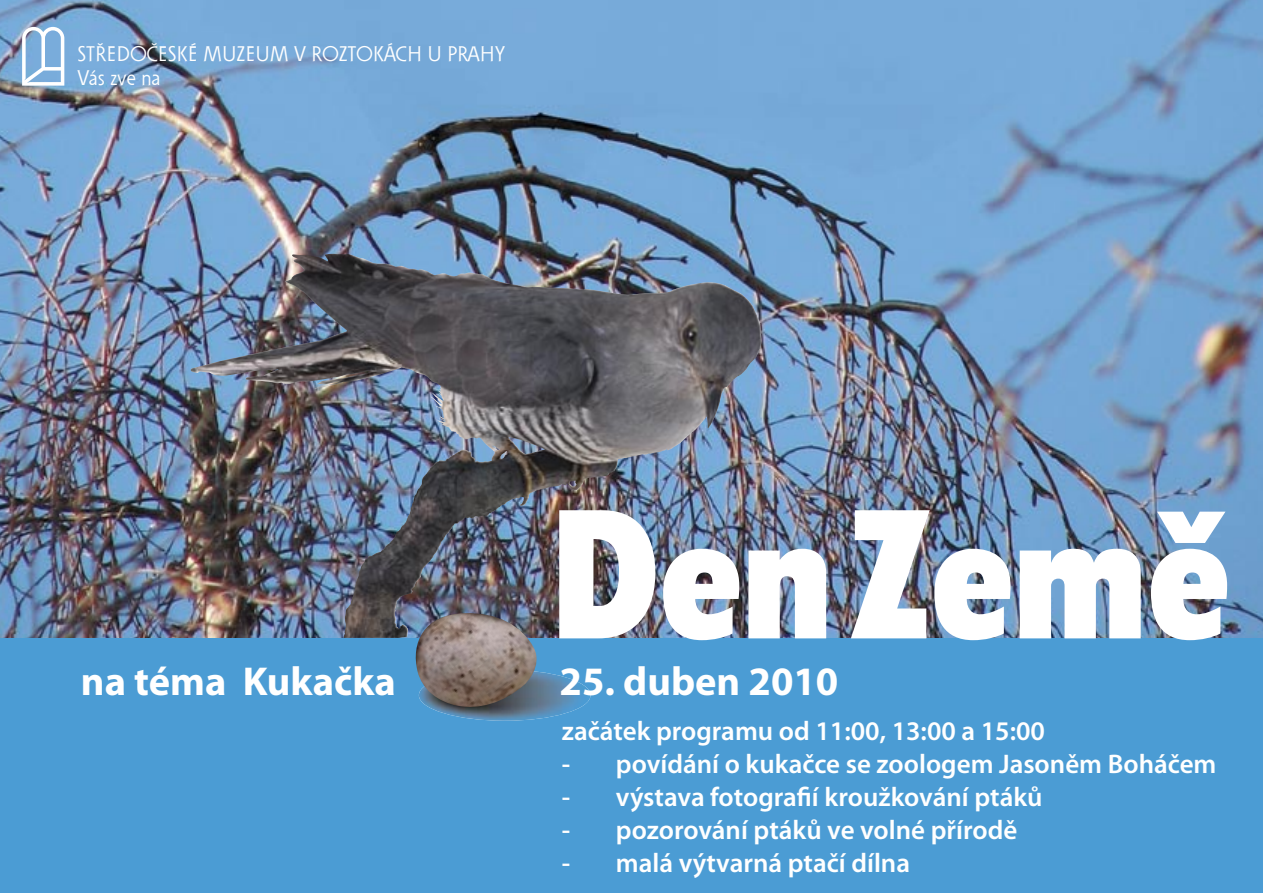
<style>
.page{position:relative;width:1263px;height:893px;background:#fff}
.page>*{position:absolute;margin:0;border:0;box-sizing:border-box;transform-origin:0 0}
.t1{font:900 condensed 180px "Flyer CE";color:#fff}
.t2{font:700 40.5px "Myriad Pro";color:#fff}
.t3{font:600 27px "Myriad Pro";color:#fff}
.t4{font:21px/24px "Solpera CE";color:#fff}
</style>
<div class="page">
<div style="left:0;top:638px;width:1263px;height:255px;background:#4b9cd4"></div>
<img style="left:0;top:0;width:1263px;height:638px">
<svg style="left:22px;top:27px;width:42px;height:58px"></svg>
<img style="left:320px;top:496px;width:94px;height:142px">
<img style="left:419px;top:670px;width:171px;height:51px;border-radius:50%">
<img style="left:410px;top:612px;width:134px;height:106px">
<p class="t4" style="left:77px;top:43px;width:429px">STŘEDOČESKÉ MUZEUM V ROZTOKÁCH U PRAHY<br>Vás zve na</p>
<h1 class="t1" style="left:552px;top:476px;width:679px">DenZemě</h1>
<h2 class="t2" style="left:81px;top:658px;width:316px">na téma Kukačka</h2>
<h2 class="t2" style="left:560px;top:658px;width:280px">25. duben 2010</h2>
<p class="t3" style="left:562px;top:716px;width:485px">začátek programu od 11:00, 13:00 a 15:00</p>
<p class="t3" style="left:562px;top:749px;width:656px">- povídání o kukačce se zoologem Jasoněm Boháčem</p>
<p class="t3" style="left:562px;top:782px;width:482px">- výstava fotografií kroužkování ptáků</p>
<p class="t3" style="left:562px;top:815px;width:457px">- pozorování ptáků ve volné přírodě</p>
<p class="t3" style="left:562px;top:848px;width:350px">- malá výtvarná ptačí dílna</p>
</div>
